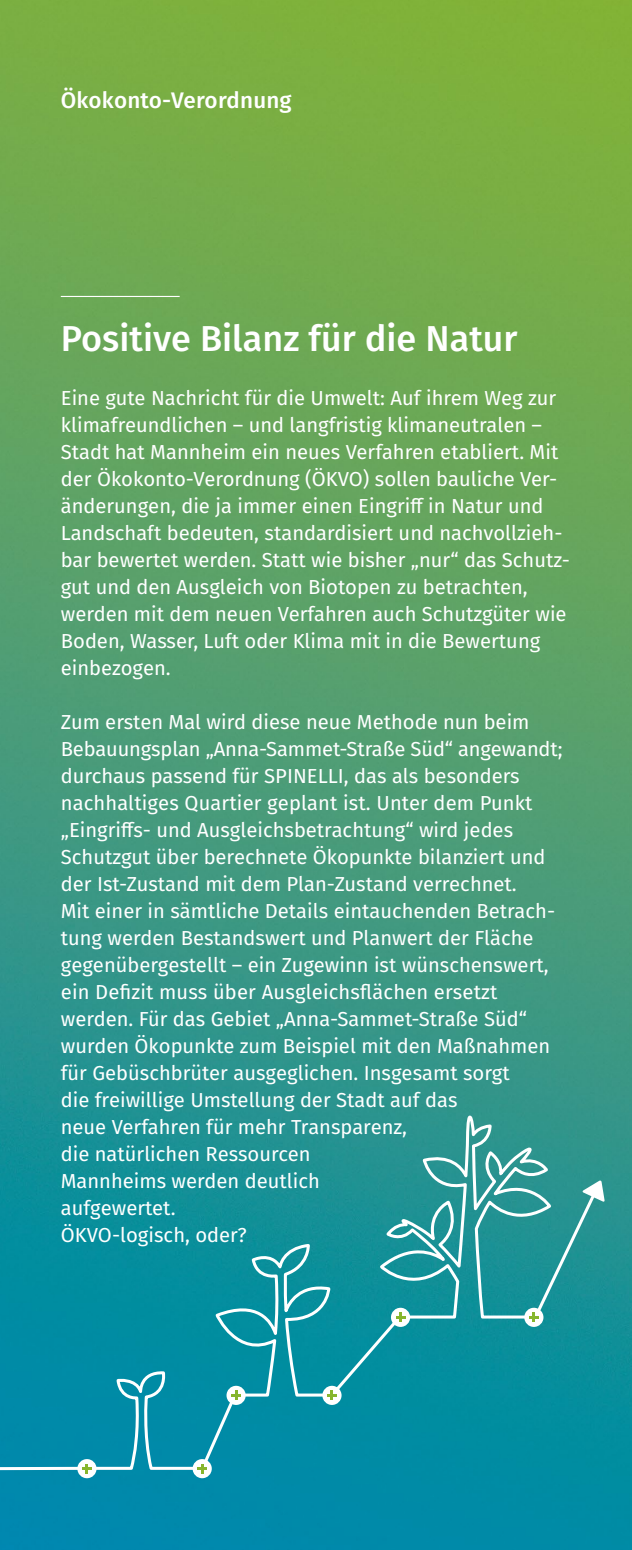
<style>
.page{position:relative;width:632px;height:1550px;background:#fff}
.page>*{position:absolute;margin:0;border:0;box-sizing:border-box;transform-origin:0 0}
.t1{font:500 36px "Fira Sans";color:#fff}
.t2{font:500 22.5px "Fira Sans";letter-spacing:.01em;color:#fff}
.t3{font:20.25px/27px "Fira Sans";color:#fff}
</style>
<div class="page">
<img style="left:0;top:0;width:631px;height:1550px">
<hr style="left:61px;top:296px;width:119px;height:1px;background:#fff">
<svg style="left:0;top:1103px;width:599px;height:369px;background:#16929f"></svg>
<div style="left:77px;top:1459px;width:19px;height:19px;background:#fff;border-radius:50%"></div>
<svg style="left:82px;top:1464px;width:10px;height:9px"></svg>
<div style="left:192px;top:1459px;width:20px;height:19px;background:#fff;border-radius:50%"></div>
<svg style="left:197px;top:1464px;width:10px;height:9px"></svg>
<div style="left:226px;top:1386px;width:19px;height:19px;background:#fff;border-radius:50%"></div>
<svg style="left:231px;top:1390px;width:10px;height:10px"></svg>
<div style="left:322px;top:1386px;width:19px;height:19px;background:#fff;border-radius:50%"></div>
<svg style="left:327px;top:1390px;width:9px;height:10px"></svg>
<div style="left:391px;top:1308px;width:19px;height:19px;background:#fff;border-radius:50%"></div>
<svg style="left:396px;top:1312px;width:9px;height:10px"></svg>
<div style="left:524px;top:1308px;width:19px;height:19px;background:#fff;border-radius:50%"></div>
<svg style="left:529px;top:1312px;width:9px;height:10px"></svg>
<svg style="left:582px;top:1180px;width:22px;height:22px"></svg>
<p class="t2" style="left:61px;top:82px;width:232px">Ökokonto-Verordnung</p>
<h1 class="t1" style="left:61px;top:310px;width:458px">Positive Bilanz für die Natur</h1>
<p class="t3" style="left:61px;top:384px;width:510px">Eine gute Nachricht für die Umwelt: Auf ihrem Weg zur klimafreundlichen – und langfristig klimaneutralen – Stadt hat Mannheim ein neues Verfahren etabliert. Mit der Ökokonto-Verordnung (ÖKVO) sollen bauliche Ver&shy;änderungen, die ja immer einen Eingriff in Natur und Landschaft bedeuten, standardisiert und nachvollzieh&shy;bar bewertet werden. Statt wie bisher „nur“ das Schutz&shy;gut und den Ausgleich von Biotopen zu betrachten, werden mit dem neuen Verfahren auch Schutzgüter wie Boden, Wasser, Luft oder Klima mit in die Bewertung einbezogen.</p>
<p class="t3" style="left:61px;top:708px;width:503px">Zum ersten Mal wird diese neue Methode nun beim Bebauungsplan „Anna-Sammet-Straße Süd“ angewandt; durchaus passend für SPINELLI, das als besonders nachhaltiges Quartier geplant ist. Unter dem Punkt „Eingriffs- und Ausgleichsbetrachtung“ wird jedes Schutzgut über berechnete Ökopunkte bilanziert und der Ist-Zustand mit dem Plan-Zustand verrechnet.<br>Mit einer in sämtliche Details eintauchenden Betrach&shy;tung werden Bestandswert und Planwert der Fläche gegenübergestellt – ein Zugewinn ist wünschenswert, ein Defizit muss über Ausgleichsflächen ersetzt werden. Für das Gebiet „Anna-Sammet-Straße Süd“ wurden Ökopunkte zum Beispiel mit den Maßnahmen für Gebüschbrüter ausgeglichen. Insgesamt sorgt<br>die freiwillige Umstellung der Stadt auf das<br>neue Verfahren für mehr Transparenz,<br>die natürlichen Ressourcen<br>Mannheims werden deutlich<br>aufgewertet.<br>ÖKVO-logisch, oder?</p>
</div>
